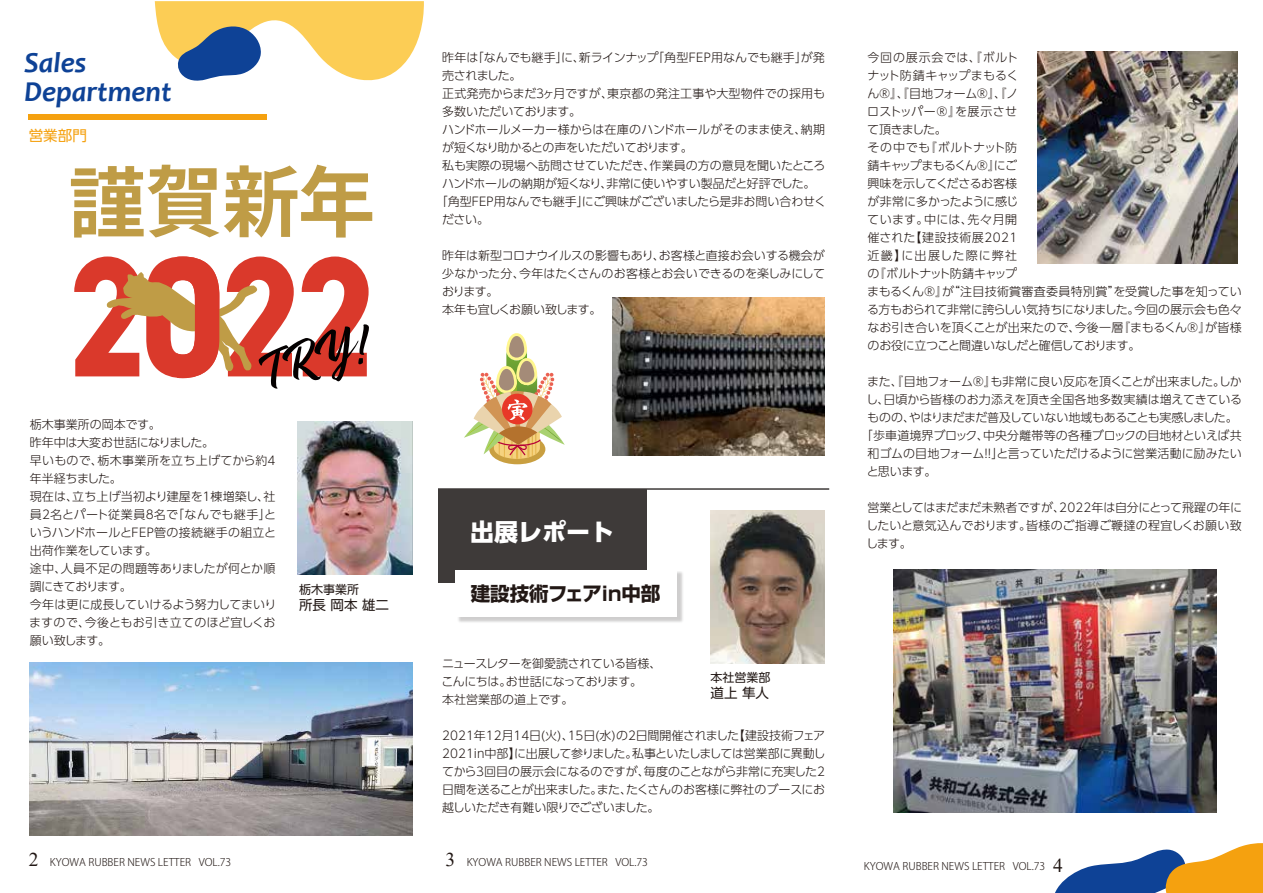
<style>
.page{position:relative;width:1263px;height:893px;background:#fff}
.page>*{position:absolute;margin:0;border:0;box-sizing:border-box;transform-origin:0 0}
.t1{font:italic 700 29.1px/28.5px "Candara";color:#0e4296}
.t2{font:800 24px "UD Shin Go Pro";color:#fff}
.t3{font:700 19.5px "P Shin Go Pr 6 N";color:#221815}
.t4{font:14.55px "UD Shin Go Pro";color:#f5a10f}
.t5{font:13.5px "UD Shin Go Pro";color:#221815}
.t6{font:300 12px/18px "UD Shin Go Pro";letter-spacing:-.01em;color:#221815}
.t7{font:300 12px/18px "UD Shin Go Pro";letter-spacing:-.03em;color:#221815}
.t8{font:300 12px "UD Shin Go Pro";letter-spacing:.01em;color:#221815}
.t9{font:300 12px "UD Shin Go Pro";letter-spacing:-.04em;color:#221815}
.t10{font:300 12px "UD Shin Go Pro";letter-spacing:-.045em;color:#221815}
.t11{font:12px "UD Shin Go Pro";color:#221815}
.t12{font:300 10.5px "Koz Go Pr 6 N";color:#221815}
.s1{font-family:"Times New Roman";font-weight:400;font-size:19.5px}
</style>
<div class="page">
<svg style="left:1055px;top:843px;width:208px;height:50px"></svg>
<svg style="left:155px;top:1px;width:269px;height:80px"></svg>
<div style="left:438px;top:489px;width:208px;height:94px;background:#3e3a39"></div>
<hr style="left:438px;top:488px;width:391px;height:2px;background:#3e3a39">
<div style="left:29px;top:114px;width:238px;height:6px;background:#f5a10f"></div>
<img style="left:298px;top:421px;width:114px;height:153px">
<img style="left:710px;top:510px;width:115px;height:153px">
<img style="left:893px;top:570px;width:323px;height:242px">
<img style="left:30px;top:662px;width:382px;height:173px">
<svg style="left:71px;top:165px;width:301px;height:73px"></svg>
<svg style="left:74px;top:256px;width:295px;height:133px"></svg>
<img style="left:458px;top:571px;width:225px;height:51px">
<div style="left:455px;top:570px;width:221px;height:47px;background:#fff"></div>
<img style="left:1037px;top:51px;width:200px;height:213px">
<img style="left:612px;top:298px;width:213px;height:157px">
<svg style="left:506px;top:333px;width:21px;height:27px"></svg>
<div style="left:509px;top:336px;width:15px;height:22px;background:#a48b78;border-radius:8px"></div>
<div style="left:489px;top:434px;width:56px;height:30px;background:#c99f40;border-radius:50%"></div>
<svg style="left:464px;top:351px;width:101px;height:108px"></svg>
<h1 class="t1" style="left:24px;top:48px;width:149px">Sales<br>Department</h1>
<p class="t4" style="left:29px;top:123px;width:60px">営業部門</p>
<p class="t6" style="left:29px;top:415px;width:250px">栃木事業所の岡本です。<br>昨年中は大変お世話になりました。<br>早いもので、栃木事業所を立ち上げてから約４年半経ちました。<br>現在は、立ち上げ当初より建屋を１棟増築し、社員２名とパート従業員８名で「なんでも継手」というハンドホールとFEP管の接続継手の組立と出荷作業をしています。<br>途中、人員不足の問題等ありましたが何とか順調にきております。<br>今年は更に成長していけるよう努力してまいりますので、今後ともお引き立てのほど宜しくお願い致します。</p>
<p class="t11" style="left:299px;top:579px;width:61px">栃木事業所</p>
<p class="t5" style="left:299px;top:594px;width:91px">所長 岡本 雄二</p>
<p class="t12" style="left:29px;top:856px;width:204px"><span class="s1">2</span> KYOWA RUBBER NEWS LETTER VOL.73</p>
<p class="t6" style="left:442px;top:48px;width:384px">昨年は「なんでも継手」に、新ラインナップ「角型FEP用なんでも継手」が発</p>
<p class="t6" style="left:442px;top:66px;width:81px">売されました。</p>
<p class="t8" style="left:442px;top:83px;width:384px">正式発売からまだ３ヶ月ですが、東京都の発注工事や大型物件での採用も</p>
<p class="t6" style="left:442px;top:102px;width:140px">多数いただいております。</p>
<p class="t6" style="left:442px;top:120px;width:384px">ハンドホールメーカー様からは在庫のハンドホールがそのまま使え、納期</p>
<p class="t10" style="left:442px;top:137px;width:252px">が短くなり助かるとの声をいただいております。</p>
<p class="t6" style="left:442px;top:156px;width:385px">私も実際の現場へ訪問させていただき、作業員の方の意見を聞いたところ</p>
<p class="t6" style="left:442px;top:174px;width:375px">ハンドホールの納期が短くなり、非常に使いやすい製品だと好評でした。</p>
<p class="t6" style="left:436px;top:192px;width:392px">「角型FEP用なんでも継手」にご興味がございましたら是非お問い合わせく</p>
<p class="t6" style="left:442px;top:210px;width:49px">ださい。</p>
<p class="t6" style="left:442px;top:246px;width:385px">昨年は新型コロナウイルスの影響もあり、お客様と直接お会いする機会が少なかった分、今年はたくさんのお客様とお会いできるのを楽しみにしております。<br>本年も宜しくお願い致します。</p>
<h2 class="t2" style="left:470px;top:513px;width:145px">出展レポート</h2>
<h3 class="t3" style="left:471px;top:578px;width:191px">建設技術フェアin中部</h3>
<p class="t7" style="left:442px;top:654px;width:221px">ニュースレターを御愛読されている皆様、こんにちは。お世話になっております。<br>本社営業部の道上です。</p>
<p class="t6" style="left:442px;top:726px;width:385px;text-align:justify">2021年12月14日(火)、15日(水)の2日間開催されました【建設技術フェア2021in中部】に出展して参りました。私事といたしましては営業部に異動してから3回目の展示会になるのですが、毎度のことながら非常に充実した2日間を送ることが出来ました。また、たくさんのお客様に弊社のブースにお越しいただき有難い限りでございました。</p>
<p class="t11" style="left:711px;top:667px;width:61px">本社営業部</p>
<p class="t5" style="left:711px;top:682px;width:60px">道上 隼人</p>
<p class="t6" style="left:867px;top:48px;width:376px">今回の展示会では、『ボルト<br>ナット防錆キャップまもるく<br>ん®』、『目地フォーム®』、『ノ<br>ロストッパー®』を展示させ<br>て頂きました。<br>その中でも『ボルトナット防<br>錆キャップまもるくん®』にご<br>興味を示してくださるお客様<br>が非常に多かったように感じ<br>ています。中には、先々月開<br>催された【建設技術展2021<br>近畿】に出展した際に弊社<br>の『ボルトナット防錆キャップ<br>まもるくん®』が“注目技術賞審査委員特別賞”を受賞した事を知っている方もおられて非常に誇らしい気持ちになりました。今回の展示会も色々なお引き合いを頂くことが出来たので、今後一層『まもるくん®』が皆様のお役に立つこと間違いなしだと確信しております。</p>
<p class="t6" style="left:867px;top:372px;width:376px">また、『目地フォーム®』も非常に良い反応を頂くことが出来ました。しか</p>
<p class="t6" style="left:866px;top:390px;width:378px">し、日頃から皆様のお力添えを頂き全国各地多数実績は増えてきている</p>
<p class="t9" style="left:867px;top:407px;width:372px">ものの、やはりまだまだ普及していない地域もあることも実感しました。</p>
<p class="t6" style="left:861px;top:426px;width:382px">「歩車道境界ブロック、中央分離帯等の各種ブロックの目地材といえば共</p>
<p class="t6" style="left:867px;top:444px;width:376px">和ゴムの目地フォーム！！」と言っていただけるように営業活動に励みたい</p>
<p class="t6" style="left:867px;top:462px;width:71px">と思います。</p>
<p class="t6" style="left:866px;top:498px;width:378px;text-align:justify">営業としてはまだまだ未熟者ですが、2022年は自分にとって飛躍の年にしたいと意気込んでおります。皆様のご指導ご鞭撻の程宜しくお願い致します。</p>
<p class="t12" style="left:445px;top:856px;width:204px"><span class="s1">3</span> KYOWA RUBBER NEWS LETTER VOL.73</p>
<p class="t12" style="left:864px;top:860px;width:200px">KYOWA RUBBER NEWS LETTER VOL.73 <span class="s1">4</span></p>
</div>
